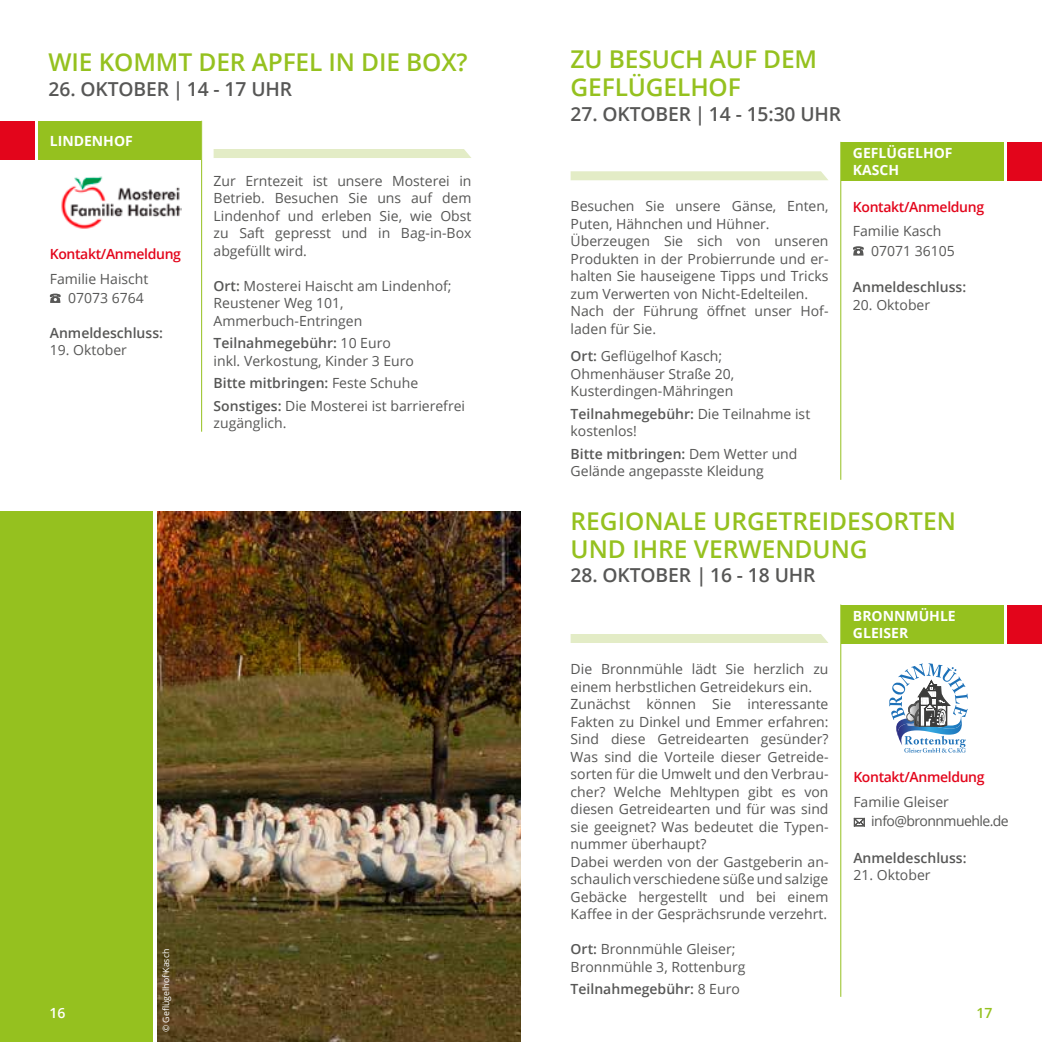
<style>
.page{position:relative;width:1042px;height:1042px;background:#fff}
.page>*{position:absolute;margin:0;border:0;box-sizing:border-box;transform-origin:0 0}
.t1{font:600 24.5px/28px "Open Sans";color:#95c11f}
.t2{font:600 19.25px "Open Sans";letter-spacing:-.005em;color:#575756}
.t3{font:14px/17.5px "Open Sans";color:#575756}
.t4{font:600 14px "Open Sans";color:#575756}
.t5{font:600 14px "Open Sans";letter-spacing:-.025em;color:#e3051b}
.t6{font:700 14px/16.8px "Open Sans";color:#fff}
.t7{font:14px/19.2px "Open Sans";letter-spacing:-.04em;color:#575756}
.t8{font:600 14px "Open Sans";color:#95c11f}
.t9{font:600 14px "Open Sans";color:#fff}
.t10{font:8.75px "Open Sans";color:#fff}
.s1{font-weight:600}
.s2{font-weight:400}
</style>
<div class="page">
<img style="left:158px;top:511px;width:363px;height:531px">
<svg style="left:50px;top:294px;width:11px;height:9px"></svg>
<img style="left:61px;top:176px;width:120px;height:53px">
<svg style="left:889px;top:663px;width:79px;height:90px"></svg>
<div style="left:214px;top:149px;width:257px;height:9px;background:#e3ecc6"></div>
<hr style="left:201px;top:121px;width:1px;height:311px;background:#95c11f">
<div style="left:38px;top:121px;width:163px;height:39px;background:#95c11f"></div>
<div style="left:0;top:121px;width:35px;height:39px;background:#e3051b"></div>
<div style="left:841px;top:604px;width:162px;height:39px;background:#95c11f"></div>
<div style="left:1007px;top:604px;width:35px;height:39px;background:#e3051b"></div>
<div style="left:570px;top:634px;width:258px;height:9px;background:#e3ecc6"></div>
<hr style="left:840px;top:604px;width:1px;height:393px;background:#95c11f">
<div style="left:841px;top:142px;width:162px;height:39px;background:#95c11f"></div>
<div style="left:1007px;top:142px;width:35px;height:39px;background:#e3051b"></div>
<svg style="left:853px;top:246px;width:11px;height:10px"></svg>
<svg style="left:570px;top:171px;width:258px;height:9px;background:#e4ecc8"></svg>
<hr style="left:840px;top:142px;width:1px;height:338px;background:#95c11f">
<div style="left:0;top:511px;width:153px;height:531px;background:#95c11f"></div>
<svg style="left:853px;top:817px;width:12px;height:10px"></svg>
<h1 class="t1" style="left:49px;top:48px;width:421px">Wi e kommt der Apfel in di e Box?</h1>
<h2 class="t2" style="left:49px;top:75px;width:245px">26. Oktober | 14 - 17 Uh r</h2>
<p class="t6" style="left:50px;top:132px;width:85px">LINDENHOF</p>
<p class="t5" style="left:50px;top:245px;width:133px">Kontakt/Anmeldung</p>
<p class="t3" style="left:68px;top:269px;width:82px;line-height:19.2px;text-indent:-18px">Familie Haischt<br>07073 6764</p>
<p class="t4" style="left:50px;top:323px;width:115px">Anmeldeschluss:</p>
<p class="t3" style="left:50px;top:341px;width:79px">19. Oktober</p>
<p class="t3" style="left:214px;top:171px;width:259px;text-align:justify">Zur E rntezeit ist unsere Mosterei in Betrieb. Besuchen Sie uns auf dem Lindenhof und erleben Sie, wie Obst zu Saft gepresst und in Bag-in-Box abgefüllt wird.</p>
<p class="t3" style="left:214px;top:276px;width:239px"><span class="s1">Ort:</span> Mosterei Haischt am Lindenhof;<br>Reustener Weg 101,<br>Ammerbuch-Entringen</p>
<p class="t3" style="left:214px;top:334px;width:202px"><span class="s1">Teilnahmegebühr:</span> 10 Euro inkl. Verkostung, Kinder 3 Euro</p>
<p class="t3" style="left:214px;top:371px;width:253px;line-height:22.4px"><span class="s1">Bitte mitbringen:</span> Feste Schuhe<br><span class="s1">Sonstiges:</span> Die Mosterei ist barrierefrei</p>
<p class="t3" style="left:214px;top:414px;width:74px">zugänglich.</p>
<p class="t9" style="left:50px;top:1003px;width:17px">16</p>
<p class="t10" style="left:160px;top:1032px;width:85px;rotate:-90deg">© Geflügelhof Kasch</p>
<h1 class="t1" style="left:570px;top:45px;width:248px">Zu Besuch auf dem<br>Geflügelhof</h1>
<h2 class="t2" style="left:570px;top:101px;width:272px">27. Oktober | 14 - 15:30 Uh r</h2>
<p class="t3" style="left:570px;top:197px;width:259px">Besuchen Sie unsere Gänse, Enten,<br>Puten, Hähnchen und Hühner.<br>Überzeugen Sie sich von unseren<br>Produkten in der Probierrunde und er&shy;halten Sie hauseigene Tipps und Tricks zum Verwerten von Nicht-Edelteilen.<br>Nach der Führung öffnet unser Hof&shy;laden für Sie.</p>
<p class="t3" style="left:570px;top:347px;width:165px"><span class="s1">Ort:</span> Geflügelhof Kasch;<br>Ohmenhäuser Straße 20,<br>Kusterdingen-Mähringen</p>
<p class="t3" style="left:570px;top:404px;width:241px"><span class="s1">Teilnahmegebühr:</span> Die Teilnahme ist kostenlos!</p>
<p class="t3" style="left:570px;top:444px;width:228px"><span class="s1">Bitte mitbringen:</span> Dem Wetter und<br>Gelände angepasste Kleidung</p>
<p class="t6" style="left:853px;top:144px;width:101px">GEFLÜGELHOF<br>KASCH</p>
<p class="t5" style="left:853px;top:197px;width:133px">Kontakt/Anmeldung</p>
<p class="t3" style="left:871px;top:221px;width:85px;line-height:19.2px;text-indent:-18px">Familie Kasch<br>07071 36105</p>
<p class="t4" style="left:853px;top:278px;width:115px">Anmeldeschluss:</p>
<p class="t3" style="left:853px;top:296px;width:79px">20. Oktober</p>
<h1 class="t1" style="left:570px;top:506px;width:382px">Regi onale U rg etrei desorten un d ih re Verwen dung</h1>
<h2 class="t2" style="left:570px;top:562px;width:246px">28. Oktober | 16 - 18 Uh r</h2>
<p class="t6" style="left:853px;top:607px;width:104px">BRONNMÜHLE<br>GLEISER</p>
<p class="t3" style="left:570px;top:660px;width:259px">Die Bronnmühle lädt Sie herzlich zu einem herbstlichen Getreidekurs ein.<br>Zunächst können Sie interessante Fakten zu Dinkel und Emmer erfahren:<br>Sind diese Getreidearten gesünder?<br>Was sind die Vorteile dieser Getreide&shy;sorten für die Umwelt und den Verbrau&shy;cher? Welche Mehltypen gibt es von diesen Getreidearten und für was sind sie geeignet? Was bedeutet die Typen&shy;nummer überhaupt?<br>Dabei werden von der Gastgeberin an&shy;schaulich verschiedene süße und salzige Gebäcke hergestellt und bei einem Kaffee in der Gesprächsrunde verzehrt.</p>
<p class="t3" style="left:570px;top:940px;width:176px"><span class="s1">Ort:</span> Bronnmühle Gleiser;<br>Bronnmühle 3, Rottenburg</p>
<p class="t4" style="left:570px;top:979px;width:171px">Teilnahmegebühr: <span class="s2">8 Euro</span></p>
<p class="t5" style="left:853px;top:768px;width:133px">Kontakt/Anmeldung</p>
<p class="t7" style="left:871px;top:791px;width:139px;text-indent:-18px">Familie Gleiser info@bronnmuehle.de</p>
<p class="t4" style="left:853px;top:848px;width:115px">Anmeldeschluss:</p>
<p class="t3" style="left:853px;top:866px;width:79px">21. Oktober</p>
<p class="t8" style="left:976px;top:1003px;width:17px">17</p>
</div>
